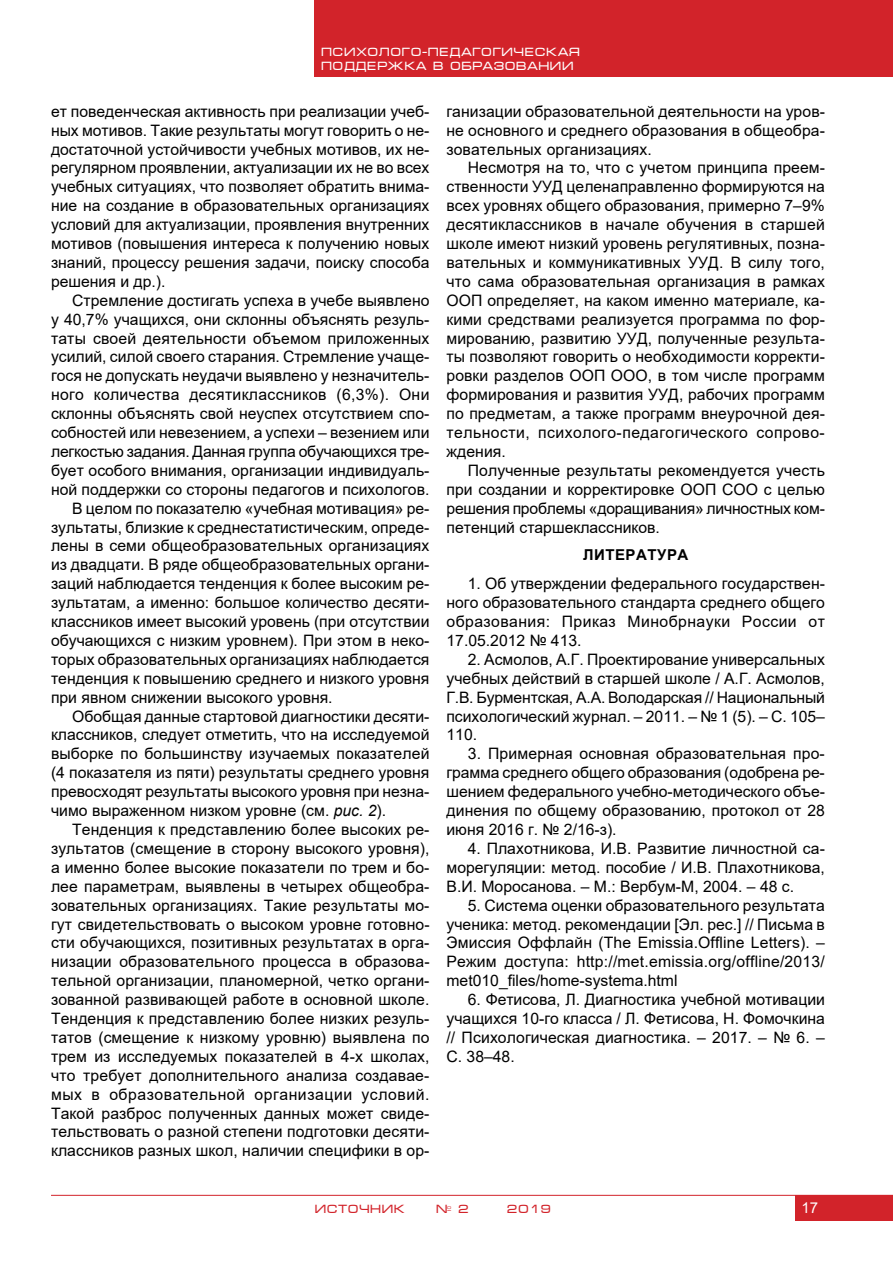
<style>
.page{position:relative;width:893px;height:1263px;background:#fff}
.page>*{position:absolute;margin:0;border:0;box-sizing:border-box;transform-origin:0 0}
.t1{font:15.75px/18.9px "Arial";color:#000;text-align:justify}
.t2{font:15.75px "Arial";letter-spacing:.02em;color:#000}
.t3{font:15.75px "Arial";letter-spacing:.035em;color:#000}
.t4{font:700 15px "Arial";letter-spacing:.035em;color:#000}
.t5{font:15px "Arial";color:#fff}
.t6{font:12px/14.4px "Micra";color:#fff}
.t7{font:12px "Micra";color:#d2232a}
.s1{font-style:italic}
</style>
<div class="page">
<hr style="left:51px;top:1195px;width:842px;height:1px;background:#d2232a">
<div style="left:315px;top:0;width:578px;height:77px;background:#d2232a"></div>
<div style="left:795px;top:1195px;width:98px;height:25px;background:#d2232a"></div>
<p class="t6" style="left:321px;top:44px;width:261px">психолого-педагогическая поддержка в образовании</p>
<p class="t1" style="left:51px;top:102px;width:380px">ет поведенческая активность при реализации учеб&shy;ных мотивов. Такие результаты могут говорить о не&shy;достаточной устойчивости учебных мотивов, их не&shy;регулярном проявлении, актуализации их не во всех учебных ситуациях, что позволяет обратить внима&shy;ние на создание в образовательных организациях условий для актуализации, проявления внутренних мотивов (повышения интереса к получению новых знаний, процессу решения задачи, поиску способа решения и др.).</p>
<p class="t1" style="left:72px;top:291px;width:359px">Стремление достигать успеха в учебе выявлено</p>
<p class="t1" style="left:51px;top:310px;width:380px">у 40,7% учащихся, они склонны объяснять резуль-</p>
<p class="t1" style="left:51px;top:328px;width:380px">таты своей деятельности объемом приложенных</p>
<p class="t1" style="left:51px;top:347px;width:380px">усилий, силой своего старания. Стремление учаще-</p>
<p class="t1" style="left:51px;top:366px;width:380px">гося не допускать неудачи выявлено у незначитель-</p>
<p class="t2" style="left:51px;top:384px;width:380px">ного количества десятиклассников (6,3%). Они</p>
<p class="t1" style="left:51px;top:404px;width:380px">склонны объяснять свой неуспех отсутствием спо-</p>
<p class="t1" style="left:51px;top:423px;width:380px">собностей или невезением, а успехи – везением или</p>
<p class="t1" style="left:51px;top:442px;width:380px">легкостью задания. Данная группа обучающихся тре-</p>
<p class="t1" style="left:51px;top:461px;width:380px">бует особого внимания, организации индивидуаль-</p>
<p class="t1" style="left:51px;top:480px;width:380px">ной поддержки со стороны педагогов и психологов.</p>
<p class="t1" style="left:72px;top:499px;width:359px">В целом по показателю «учебная мотивация» ре-</p>
<p class="t1" style="left:51px;top:517px;width:380px">зультаты, близкие к среднестатистическим, опреде-</p>
<p class="t1" style="left:51px;top:536px;width:380px">лены в семи общеобразовательных организациях</p>
<p class="t1" style="left:51px;top:555px;width:380px">из двадцати. В ряде общеобразовательных органи-</p>
<p class="t1" style="left:51px;top:574px;width:380px">заций наблюдается тенденция к более высоким ре-</p>
<p class="t1" style="left:51px;top:593px;width:380px">зультатам, а именно: большое количество десяти-</p>
<p class="t1" style="left:51px;top:612px;width:380px">классников имеет высокий уровень (при отсутствии</p>
<p class="t1" style="left:51px;top:631px;width:380px">обучающихся с низким уровнем). При этом в неко-</p>
<p class="t1" style="left:51px;top:650px;width:380px">торых образовательных организациях наблюдается</p>
<p class="t1" style="left:51px;top:669px;width:380px">тенденция к повышению среднего и низкого уровня</p>
<p class="t1" style="left:51px;top:688px;width:283px">при явном снижении высокого уровня.</p>
<p class="t1" style="left:72px;top:706px;width:359px">Обобщая данные стартовой диагностики десяти-</p>
<p class="t1" style="left:51px;top:725px;width:380px">классников, следует отметить, что на исследуемой</p>
<p class="t1" style="left:51px;top:744px;width:380px">выборке по большинству изучаемых показателей</p>
<p class="t1" style="left:51px;top:763px;width:380px">(4 показателя из пяти) результаты среднего уровня</p>
<p class="t1" style="left:51px;top:782px;width:380px">превосходят результаты высокого уровня при незна-</p>
<p class="t1" style="left:51px;top:801px;width:337px">чимо выраженном низком уровне (см. <span class="s1">рис. 2</span>).</p>
<p class="t1" style="left:72px;top:820px;width:359px">Тенденция к представлению более высоких ре-</p>
<p class="t1" style="left:51px;top:839px;width:380px">зультатов (смещение в сторону высокого уровня),</p>
<p class="t1" style="left:51px;top:858px;width:380px">а именно более высокие показатели по трем и бо-</p>
<p class="t1" style="left:51px;top:877px;width:380px">лее параметрам, выявлены в четырех общеобра-</p>
<p class="t1" style="left:51px;top:895px;width:380px">зовательных организациях. Такие результаты мо-</p>
<p class="t1" style="left:51px;top:914px;width:380px">гут свидетельствовать о высоком уровне готовно-</p>
<p class="t1" style="left:51px;top:933px;width:380px">сти обучающихся, позитивных результатах в орга-</p>
<p class="t1" style="left:51px;top:952px;width:380px">низации образовательного процесса в образова-</p>
<p class="t1" style="left:51px;top:971px;width:380px">тельной организации, планомерной, четко органи-</p>
<p class="t1" style="left:51px;top:990px;width:380px">зованной развивающей работе в основной школе.</p>
<p class="t1" style="left:51px;top:1009px;width:380px">Тенденция к представлению более низких резуль-</p>
<p class="t1" style="left:51px;top:1028px;width:380px">татов (смещение к низкому уровню) выявлена по</p>
<p class="t1" style="left:51px;top:1047px;width:380px">трем из исследуемых показателей в 4-х школах,</p>
<p class="t1" style="left:51px;top:1066px;width:380px">что требует дополнительного анализа создавае-</p>
<p class="t3" style="left:51px;top:1083px;width:380px">мых в образовательной организации условий.</p>
<p class="t1" style="left:51px;top:1103px;width:380px">Такой разброс полученных данных может свиде-</p>
<p class="t1" style="left:51px;top:1122px;width:380px">тельствовать о разной степени подготовки десяти-</p>
<p class="t1" style="left:51px;top:1141px;width:380px">классников разных школ, наличии специфики в ор-</p>
<p class="t1" style="left:446px;top:102px;width:380px">ганизации образовательной деятельности на уров&shy;не основного и среднего образования в общеобра&shy;зовательных организациях.</p>
<p class="t1" style="left:446px;top:158px;width:380px;text-indent:21px">Несмотря на то, что с учетом принципа преем&shy;ственности УУД целенаправленно формируются на всех уровнях общего образования, примерно 7–9% десятиклассников в начале обучения в старшей школе имеют низкий уровень регулятивных, позна&shy;вательных и коммуникативных УУД. В силу того, что сама образовательная организация в рамках ООП определяет, на каком именно материале, ка&shy;кими средствами реализуется программа по фор&shy;мированию, развитию УУД, полученные результа&shy;ты позволяют говорить о необходимости корректи&shy;ровки разделов ООП ООО, в том числе программ формирования и развития УУД, рабочих программ по предметам, а также программ внеурочной дея&shy;тельности, психолого-педагогического сопрово&shy;ждения.</p>
<p class="t1" style="left:446px;top:461px;width:380px;text-indent:21px">Полученные результаты рекомендуется учесть при создании и корректировке ООП СОО с целью решения проблемы «доращивания» личностных ком&shy;петенций старшеклассников.</p>
<p class="t4" style="left:583px;top:544px;width:86px">Литература</p>
<p class="t1" style="left:446px;top:574px;width:380px;text-indent:21px">1. Об утверждении федерального государствен&shy;ного образовательного стандарта среднего общего образования: Приказ Минобрнауки России от 17.05.2012 № 413.</p>
<p class="t1" style="left:446px;top:650px;width:380px;text-indent:21px">2. Асмолов, А.Г. Проектирование универсальных учебных действий в старшей школе / А.Г. Асмолов, Г.В. Бурментская, А.А. Володарская // Национальный психологический журнал. – 2011. – № 1 (5). – С. 105– 110.</p>
<p class="t1" style="left:446px;top:744px;width:380px;text-indent:21px">3. Примерная основная образовательная про&shy;грамма среднего общего образования (одобрена ре&shy;шением федерального учебно-методического объе&shy;динения по общему образованию, протокол от 28 июня 2016 г. № 2/16-з).</p>
<p class="t1" style="left:446px;top:839px;width:380px;text-indent:21px">4. Плахотникова, И.В. Развитие личностной са&shy;морегуляции: метод. пособие / И.В. Плахотникова, В.И. Моросанова. – М.: Вербум-М, 2004. – 48 с.</p>
<p class="t1" style="left:446px;top:895px;width:380px;text-indent:21px">5. Система оценки образовательного результата ученика: метод. рекомендации [Эл. рес.] // Письма в Эмиссия Оффлайн (The Emissia.Offline Letters). – Режим доступа: http://met.emissia.org/offline/2013/ met010_files/home-systema.html</p>
<p class="t1" style="left:446px;top:990px;width:380px;text-indent:21px">6. Фетисова, Л. Диагностика учебной мотивации учащихся 10-го класса / Л. Фетисова, Н. Фомочкина // Психологическая диагностика. – 2017. – № 6. – С. 38–48.</p>
<p class="t7" style="left:315px;top:1203px;width:92px">ИСТОЧНИК</p>
<p class="t7" style="left:436px;top:1203px;width:35px">№ 2</p>
<p class="t7" style="left:507px;top:1203px;width:46px">2019</p>
<p class="t5" style="left:801px;top:1197px;width:18px">17</p>
</div>
